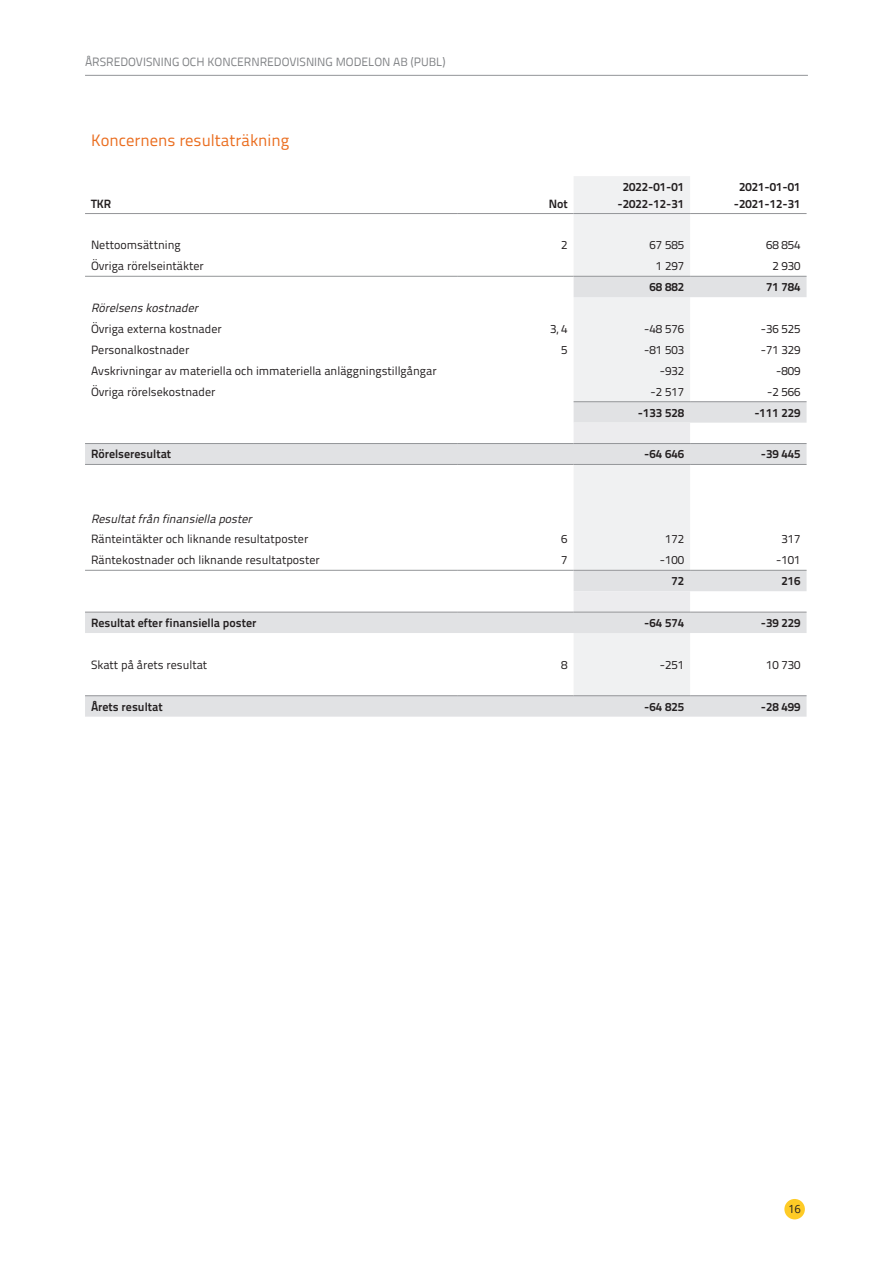
<style>
.page{position:relative;width:893px;height:1263px;background:#fff}
.page>*{position:absolute;margin:0;border:0;box-sizing:border-box;transform-origin:0 0}
.t1{font:16.5px "Titillium";color:#ea6d1f}
.t2{font:12px "Titillium";color:#231f20}
.t3{font:700 12px/16.5px "Titillium";color:#231f20;text-align:center}
.t4{font:12px "Modelon Titillium";color:#808285}
.t5{font:italic 12px "Titillium";color:#231f20}
.t6{font:11.25px "Open Sans";color:#231f20}
</style>
<div class="page">
<div style="left:574px;top:176px;width:116px;height:100px;background:#f0f1f2"></div>
<svg style="left:85px;top:277px;width:722px;height:440px"></svg>
<svg style="left:574px;top:423px;width:116px;height:189px"></svg>
<hr style="left:85px;top:213px;width:372px;height:1px;background:#939598">
<hr style="left:457px;top:213px;width:117px;height:1px;background:#939598">
<hr style="left:574px;top:213px;width:116px;height:1px;background:#939598">
<hr style="left:690px;top:213px;width:117px;height:1px;background:#939598">
<hr style="left:85px;top:276px;width:372px;height:1px;background:#939598">
<hr style="left:457px;top:276px;width:117px;height:1px;background:#939598">
<hr style="left:574px;top:276px;width:116px;height:1px;background:#939598">
<hr style="left:690px;top:276px;width:117px;height:1px;background:#939598">
<hr style="left:574px;top:401px;width:116px;height:1px;background:#939598">
<hr style="left:690px;top:401px;width:117px;height:1px;background:#939598">
<hr style="left:85px;top:443px;width:372px;height:1px;background:#939598">
<hr style="left:457px;top:443px;width:117px;height:1px;background:#939598">
<hr style="left:574px;top:443px;width:116px;height:1px;background:#939598">
<hr style="left:690px;top:443px;width:117px;height:1px;background:#939598">
<hr style="left:85px;top:570px;width:372px;height:1px;background:#939598">
<hr style="left:457px;top:570px;width:117px;height:1px;background:#939598">
<hr style="left:574px;top:570px;width:116px;height:1px;background:#939598">
<hr style="left:690px;top:570px;width:117px;height:1px;background:#939598">
<hr style="left:85px;top:612px;width:372px;height:1px;background:#939598">
<hr style="left:457px;top:612px;width:117px;height:1px;background:#939598">
<hr style="left:574px;top:612px;width:116px;height:1px;background:#939598">
<hr style="left:690px;top:612px;width:117px;height:1px;background:#939598">
<hr style="left:85px;top:695px;width:372px;height:1px;background:#939598">
<hr style="left:457px;top:695px;width:117px;height:1px;background:#939598">
<hr style="left:574px;top:695px;width:116px;height:1px;background:#939598">
<hr style="left:690px;top:695px;width:117px;height:1px;background:#939598">
<hr style="left:85px;top:464px;width:372px;height:1px;background:#939598">
<hr style="left:457px;top:464px;width:117px;height:1px;background:#939598">
<hr style="left:574px;top:464px;width:116px;height:1px;background:#939598">
<hr style="left:690px;top:464px;width:117px;height:1px;background:#939598">
<div style="left:784px;top:1199px;width:21px;height:20px;background:#fecb26;border-radius:50%"></div>
<hr style="left:85px;top:75px;width:723px;height:1px;background:#939598">
<p class="t4" style="left:85px;top:55px;width:362px">ÅRSREDOVISNING OCH KONCERNREDOVISNING MODELON AB (PUBL)</p>
<h1 class="t1" style="left:91px;top:130px;width:200px">Koncernens resultaträkning</h1>
<p class="t3" style="left:91px;top:195px;width:22px">TKR</p>
<p class="t3" style="left:549px;top:195px;width:20px">Not</p>
<p class="t3" style="left:617px;top:179px;width:68px">2022-01-01 -2022-12-31</p>
<p class="t3" style="left:734px;top:179px;width:68px">2021-01-01 -2021-12-31</p>
<p class="t2" style="left:91px;top:238px;width:91px">Nettoomsättning</p>
<p class="t2" style="left:561px;top:238px;width:8px">2</p>
<p class="t2" style="left:649px;top:238px;width:36px">67 585</p>
<p class="t2" style="left:766px;top:238px;width:36px">68 854</p>
<p class="t2" style="left:91px;top:259px;width:114px">Övriga rörelseintäkter</p>
<p class="t2" style="left:656px;top:259px;width:30px">1 297</p>
<p class="t2" style="left:772px;top:259px;width:30px">2 930</p>
<p class="t3" style="left:649px;top:279px;width:36px">68 882</p>
<p class="t3" style="left:766px;top:279px;width:36px">71 784</p>
<p class="t5" style="left:91px;top:301px;width:112px">Rörelsenskostnader</p>
<p class="t2" style="left:91px;top:322px;width:132px">Övriga externa kostnader</p>
<p class="t2" style="left:550px;top:322px;width:19px">3, 4</p>
<p class="t2" style="left:644px;top:322px;width:41px">-48 576</p>
<p class="t2" style="left:761px;top:322px;width:41px">-36 525</p>
<p class="t2" style="left:91px;top:342px;width:100px">Personalkostnader</p>
<p class="t2" style="left:561px;top:342px;width:8px">5</p>
<p class="t2" style="left:644px;top:342px;width:41px">-81 503</p>
<p class="t2" style="left:761px;top:342px;width:41px">-71 329</p>
<p class="t2" style="left:91px;top:363px;width:347px">Avskrivningar av materiella och immateriella anläggningstillgångar</p>
<p class="t2" style="left:660px;top:363px;width:26px">-932</p>
<p class="t2" style="left:776px;top:363px;width:26px">-809</p>
<p class="t2" style="left:91px;top:384px;width:126px">Övriga rörelsekostnader</p>
<p class="t2" style="left:651px;top:384px;width:35px">-2 517</p>
<p class="t2" style="left:767px;top:384px;width:35px">-2 566</p>
<p class="t3" style="left:638px;top:404px;width:48px">-133 528</p>
<p class="t3" style="left:754px;top:404px;width:48px">-111 229</p>
<p class="t3" style="left:91px;top:446px;width:82px">Rörelseresultat</p>
<p class="t3" style="left:644px;top:446px;width:41px">-64 646</p>
<p class="t3" style="left:761px;top:446px;width:41px">-39 445</p>
<p class="t5" style="left:91px;top:511px;width:166px">Resultatfrån finansiella poster</p>
<p class="t2" style="left:91px;top:532px;width:219px">Ränteintäkter och liknande resultatposter</p>
<p class="t2" style="left:561px;top:532px;width:8px">6</p>
<p class="t2" style="left:665px;top:532px;width:21px">172</p>
<p class="t2" style="left:781px;top:532px;width:21px">317</p>
<p class="t2" style="left:91px;top:553px;width:230px">Räntekostnader och liknande resultatposter</p>
<p class="t2" style="left:561px;top:553px;width:8px">7</p>
<p class="t2" style="left:660px;top:553px;width:26px">-100</p>
<p class="t2" style="left:776px;top:553px;width:26px">-101</p>
<p class="t3" style="left:671px;top:573px;width:14px">72</p>
<p class="t3" style="left:781px;top:573px;width:21px">216</p>
<p class="t3" style="left:91px;top:615px;width:167px">Resultat efter finansiella poster</p>
<p class="t3" style="left:644px;top:615px;width:41px">-64 574</p>
<p class="t3" style="left:761px;top:615px;width:41px">-39 229</p>
<p class="t2" style="left:91px;top:657px;width:118px">Skatt på årets resultat</p>
<p class="t2" style="left:561px;top:657px;width:8px">8</p>
<p class="t2" style="left:660px;top:657px;width:26px">-251</p>
<p class="t2" style="left:766px;top:657px;width:36px">10 730</p>
<p class="t3" style="left:91px;top:698px;width:73px">Årets resultat</p>
<p class="t3" style="left:644px;top:698px;width:41px">-64 825</p>
<p class="t3" style="left:761px;top:698px;width:41px">-28 499</p>
<p class="t6" style="left:788px;top:1201px;width:14px">16</p>
</div>
